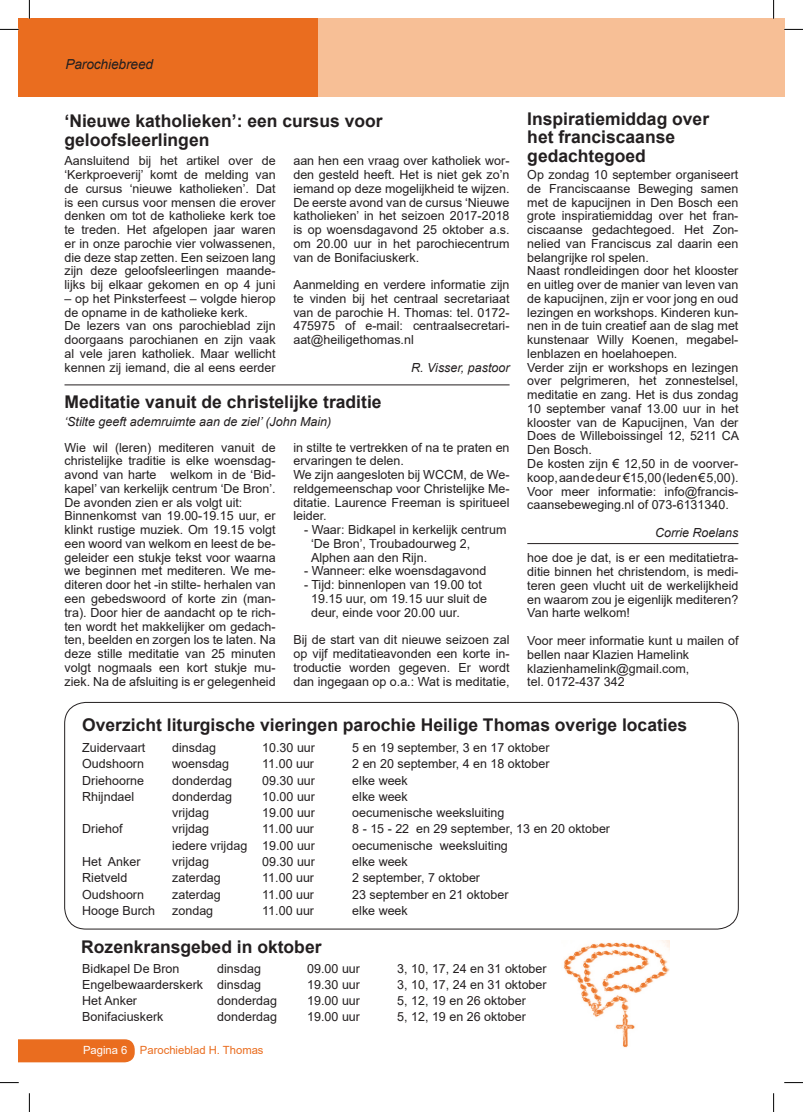
<style>
.page{position:relative;width:803px;height:1112px;background:#fff}
.page>*{position:absolute;margin:0;border:0;box-sizing:border-box;transform-origin:0 0}
.t1{font:700 17.5px/18.8px "Arial";color:#231f20}
.t2{font:italic 13.75px "Arial";letter-spacing:-.01em;color:#231f20}
.t3{font:12.5px/13.8px "Arial";color:#231f20}
.t4{font:italic 12.5px "Arial";color:#231f20}
.t5{font:11.25px "Arial";color:#ea6d1f}
.s1{color:#fff}
</style>
<div class="page">
<div style="left:313px;top:19px;width:471px;height:78px;background:#f7bf96"></div>
<div style="left:19px;top:19px;width:299px;height:78px;background:#ea6d1f"></div>
<div style="left:19px;top:1039px;width:116px;height:23px;background:#ea6d1f"></div>
<hr style="left:65px;top:384px;width:444px;height:1px;background:#231f20">
<hr style="left:527px;top:543px;width:211px;height:1px;background:#231f20">
<div style="left:65px;top:702px;width:673px;height:226px;border:1px solid #231f20;border-radius:21px"></div>
<img style="left:563px;top:940px;width:106px;height:107px">
<svg style="left:0;top:29px;width:19px;height:1px"></svg>
<svg style="left:784px;top:29px;width:19px;height:1px"></svg>
<svg style="left:0;top:1082px;width:19px;height:1px"></svg>
<svg style="left:784px;top:1082px;width:19px;height:1px"></svg>
<svg style="left:29px;top:0;width:1px;height:19px"></svg>
<svg style="left:29px;top:1093px;width:1px;height:18px"></svg>
<svg style="left:773px;top:0;width:1px;height:19px"></svg>
<svg style="left:773px;top:1093px;width:1px;height:18px"></svg>
<p class="t2" style="left:65px;top:55px;width:89px">Parochiebreed</p>
<h1 class="t1" style="left:65px;top:112px;width:320px">‘Nieuwe katholieken’: een cursus voor geloofsleerlingen</h1>
<p class="t3" style="left:65px;top:154px;width:213px;text-align:justify">Aansluitend bij het artikel over de ‘Kerkproeverij’ komt de melding van de cursus ‘nieuwe katholieken’. Dat is een cursus voor mensen die erover denken om tot de katholieke kerk toe te treden. Het afgelopen jaar waren er in onze parochie vier volwassenen, die deze stap zetten. Een seizoen lang zijn deze geloofsleerlingen maande&shy;lijks bij elkaar gekomen en op 4 juni</p>
<p class="t3" style="left:65px;top:291px;width:213px">– op het Pinksterfeest – volgde hierop de opname in de katholieke kerk.<br>De lezers van ons parochieblad zijn doorgaans parochianen en zijn vaak al vele jaren katholiek. Maar wellicht kennen zij iemand, die al eens eerder</p>
<p class="t3" style="left:293px;top:154px;width:218px;text-align:justify">aan hen een vraag over katholiek wor&shy;den gesteld heeft. Het is niet gek zo’n iemand op deze mogelijkheid te wijzen.<br>De eerste avond van de cursus ‘Nieuwe katholieken’ in het seizoen 2017-2018 is op woensdagavond 25 oktober a.s. om 20.00 uur in het parochiecentrum van de Bonifaciuskerk.</p>
<p class="t3" style="left:293px;top:278px;width:218px;text-align:justify">Aanmelding en verdere informatie zijn te vinden bij het centraal secretariaat van de parochie H. Thomas: tel. 0172- 475975 of e-mail: centraalsecretari&shy;aat@heiligethomas.nl</p>
<p class="t4" style="left:411px;top:359px;width:100px">R. Visser, pastoor</p>
<h1 class="t1" style="left:64px;top:393px;width:319px">Meditatie vanuit de christelijke traditie</h1>
<p class="t4" style="left:65px;top:413px;width:268px">‘Stilte geeft ademruimte aan de ziel’ (John Main)</p>
<p class="t3" style="left:65px;top:440px;width:213px">Wie wil (leren) mediteren vanuit de christelijke traditie is elke woensdag&shy;avond van harte welkom in de ‘Bid&shy;kapel’ van kerkelijk centrum ‘De Bron’.<br>De avonden zien er als volgt uit:<br>Binnenkomst van 19.00-19.15 uur, er klinkt rustige muziek. Om 19.15 volgt een woord van welkom en leest de be&shy;geleider een stukje tekst voor waarna we beginnen met mediteren. We me&shy;diteren door het -in stilte- herhalen van een gebedswoord of korte zin (man&shy;tra). Door hier de aandacht op te rich&shy;ten wordt het makkelijker om gedach&shy;ten, beelden en zorgen los te laten. Na deze stille meditatie van 25 minuten volgt nogmaals een kort stukje mu&shy;ziek. Na de afsluiting is er gelegenheid</p>
<p class="t3" style="left:293px;top:440px;width:218px">in stilte te vertrekken of na te praten en ervaringen te delen.<br>We zijn aangesloten bij WCCM, de We&shy;reldgemeenschap voor Christelijke Me&shy;ditatie. Laurence Freeman is spiritueel leider.</p>
<p class="t3" style="left:311px;top:522px;width:197px;text-indent:-7px">- Waar: Bidkapel in kerkelijk centrum ‘De Bron’, Troubadourweg 2,<br>Alphen aan den Rijn.</p>
<p class="t3" style="left:304px;top:564px;width:184px">- Wanneer: elke woensdagavond</p>
<p class="t3" style="left:311px;top:577px;width:177px;text-indent:-7px">- Tijd: binnenlopen van 19.00 tot<br>19.15 uur, om 19.15 uur sluit de deur, einde voor 20.00 uur.</p>
<p class="t3" style="left:293px;top:632px;width:218px;text-align:justify">Bij de start van dit nieuwe seizoen zal op vijf meditatieavonden een korte in&shy;troductie worden gegeven. Er wordt dan ingegaan op o.a.: Wat is meditatie,</p>
<h1 class="t1" style="left:527px;top:109px;width:183px">Inspiratiemiddag over het franciscaanse gedachtegoed</h1>
<p class="t3" style="left:527px;top:168px;width:213px">Op zondag 10 september organiseert de Franciscaanse Beweging samen met de kapucijnen in Den Bosch een grote inspiratiemiddag over het fran&shy;ciscaanse gedachtegoed. Het Zon&shy;nelied van Franciscus zal daarin een belangrijke rol spelen.<br>Naast rondleidingen door het klooster en uitleg over de manier van leven van de kapucijnen, zijn er voor jong en oud lezingen en workshops. Kinderen kun&shy;nen in de tuin creatief aan de slag met kunstenaar Willy Koenen, megabel&shy;lenblazen en hoelahoepen.<br>Verder zijn er workshops en lezingen over pelgrimeren, het zonnestelsel, meditatie en zang. Het is dus zondag 10 september vanaf 13.00 uur in het klooster van de Kapucijnen, Van der Does de Willeboissingel 12, 5211 CA Den Bosch.<br>De kosten zijn € 12,50 in de voorver&shy;koop, aan de deur €15,00 (leden € 5,00).<br>Voor meer informatie: info@francis&shy;caansebeweging.nl of 073-6131340.</p>
<p class="t4" style="left:655px;top:524px;width:85px">Corrie Roelans</p>
<p class="t3" style="left:527px;top:551px;width:213px;text-align:justify">hoe doe je dat, is er een meditatietra&shy;ditie binnen het christendom, is medi&shy;teren geen vlucht uit de werkelijkheid en waarom zou je eigenlijk mediteren?<br>Van harte welkom!</p>
<p class="t3" style="left:527px;top:633px;width:213px">Voor meer informatie kunt u mailen of bellen naar Klazien Hamelink klazienhamelink@gmail.com,<br>tel. 0172-437 342</p>
<h1 class="t1" style="left:82px;top:716px;width:606px">Overzicht liturgische vieringen parochie Heilige Thomas overige locaties</h1>
<p class="t3" style="left:82px;top:740px;width:65px">Zuidervaart</p>
<p class="t3" style="left:172px;top:740px;width:45px">dinsdag</p>
<p class="t3" style="left:262px;top:740px;width:54px">10.30 uur</p>
<p class="t3" style="left:352px;top:740px;width:199px">5 en 19 september, 3 en 17 oktober</p>
<p class="t3" style="left:82px;top:756px;width:63px">Oudshoorn</p>
<p class="t3" style="left:172px;top:756px;width:58px">woensdag</p>
<p class="t3" style="left:262px;top:756px;width:53px">11.00 uur</p>
<p class="t3" style="left:352px;top:756px;width:199px">2 en 20 september, 4 en 18 oktober</p>
<p class="t3" style="left:82px;top:773px;width:63px">Driehoorne</p>
<p class="t3" style="left:172px;top:773px;width:61px">donderdag</p>
<p class="t3" style="left:262px;top:773px;width:54px">09.30 uur</p>
<p class="t3" style="left:352px;top:773px;width:57px">elke week</p>
<p class="t3" style="left:82px;top:789px;width:54px">Rhijndael</p>
<p class="t3" style="left:172px;top:789px;width:61px">donderdag</p>
<p class="t3" style="left:262px;top:789px;width:54px">10.00 uur</p>
<p class="t3" style="left:352px;top:789px;width:57px">elke week</p>
<p class="t3" style="left:172px;top:805px;width:38px">vrijdag</p>
<p class="t3" style="left:262px;top:805px;width:54px">19.00 uur</p>
<p class="t3" style="left:352px;top:805px;width:154px">oecumenische weeksluiting</p>
<p class="t3" style="left:82px;top:821px;width:42px">Driehof</p>
<p class="t3" style="left:172px;top:821px;width:38px">vrijdag</p>
<p class="t3" style="left:262px;top:821px;width:53px">11.00 uur</p>
<p class="t3" style="left:352px;top:821px;width:259px">8 - 15 - 22 en 29 september, 13 en 20 oktober</p>
<p class="t3" style="left:172px;top:838px;width:144px">iedere vrijdag 19.00 uur</p>
<p class="t3" style="left:352px;top:838px;width:157px">oecumenische weeksluiting</p>
<p class="t3" style="left:82px;top:854px;width:60px">Het Anker</p>
<p class="t3" style="left:172px;top:854px;width:38px">vrijdag</p>
<p class="t3" style="left:262px;top:854px;width:54px">09.30 uur</p>
<p class="t3" style="left:352px;top:854px;width:57px">elke week</p>
<p class="t3" style="left:82px;top:870px;width:47px">Rietveld</p>
<p class="t3" style="left:172px;top:870px;width:50px">zaterdag</p>
<p class="t3" style="left:262px;top:870px;width:53px">11.00 uur</p>
<p class="t3" style="left:352px;top:870px;width:129px">2 september, 7 oktober</p>
<p class="t3" style="left:82px;top:886px;width:63px">Oudshoorn</p>
<p class="t3" style="left:172px;top:886px;width:50px">zaterdag</p>
<p class="t3" style="left:262px;top:886px;width:53px">11.00 uur</p>
<p class="t3" style="left:352px;top:886px;width:158px">23 september en 21 oktober</p>
<p class="t3" style="left:82px;top:903px;width:74px">Hooge Burch</p>
<p class="t3" style="left:172px;top:903px;width:43px">zondag</p>
<p class="t3" style="left:262px;top:903px;width:53px">11.00 uur</p>
<p class="t3" style="left:352px;top:903px;width:57px">elke week</p>
<h1 class="t1" style="left:81px;top:937px;width:242px">Rozenkransgebed in oktober</h1>
<p class="t3" style="left:82px;top:960px;width:99px">Bidkapel De Bron</p>
<p class="t3" style="left:217px;top:960px;width:45px">dinsdag</p>
<p class="t3" style="left:307px;top:960px;width:54px">09.00 uur</p>
<p class="t3" style="left:397px;top:960px;width:151px">3, 10, 17, 24 en 31 oktober</p>
<p class="t3" style="left:82px;top:977px;width:180px">Engelbewaarderskerk dinsdag</p>
<p class="t3" style="left:307px;top:977px;width:54px">19.30 uur</p>
<p class="t3" style="left:397px;top:977px;width:151px">3, 10, 17, 24 en 31 oktober</p>
<p class="t3" style="left:82px;top:993px;width:56px">Het Anker</p>
<p class="t3" style="left:217px;top:993px;width:61px">donderdag</p>
<p class="t3" style="left:307px;top:993px;width:54px">19.00 uur</p>
<p class="t3" style="left:397px;top:993px;width:130px">5, 12, 19 en 26 oktober</p>
<p class="t3" style="left:82px;top:1009px;width:83px">Bonifaciuskerk</p>
<p class="t3" style="left:217px;top:1009px;width:61px">donderdag</p>
<p class="t3" style="left:307px;top:1009px;width:54px">19.00 uur</p>
<p class="t3" style="left:397px;top:1009px;width:130px">5, 12, 19 en 26 oktober</p>
<p class="t5" style="left:83px;top:1042px;width:182px"><span class="s1">Pagina 6</span> Parochieblad H. Thomas</p>
</div>
